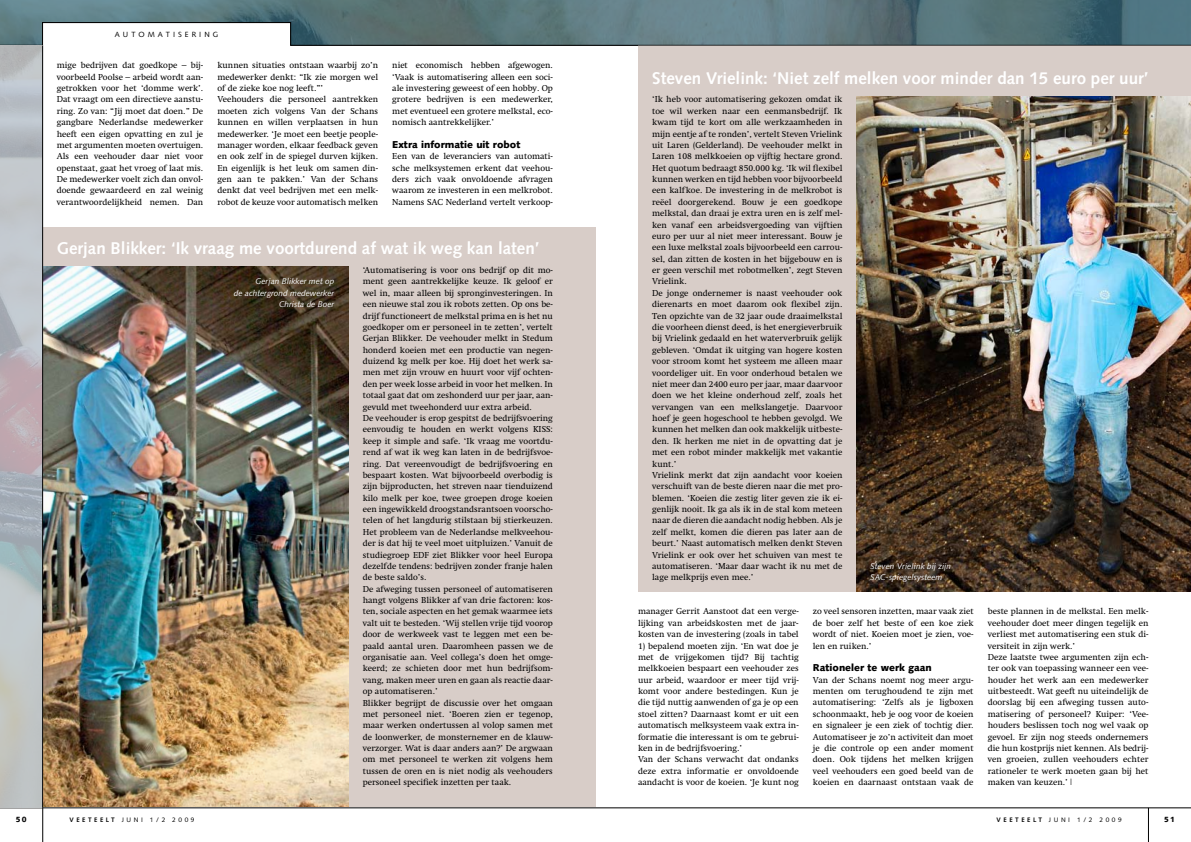
<style>
.page{position:relative;width:1191px;height:842px;background:#fff}
.page>*{position:absolute;margin:0;border:0;box-sizing:border-box;transform-origin:0 0}
.t1{font:700 17px "Syntax LT Pro";color:#fff}
.t2{font:900 10px "Syntax LT Pro";color:#000}
.t3{font:8.8px/11.4px "Swift LT Pro";color:#000;text-align:justify}
.t4{font:italic 8.3px/11.4px "Syntax LT Pro";color:#fff;text-align:right}
.t5{font:7.5px "Syntax LT Pro";letter-spacing:.4em;color:#000}
.t6{font:900 7.5px "Syntax LT Pro";color:#000}
.t7{font:700 6.5px "Syntax LT Pro";letter-spacing:.4em;color:#000}
.t8{font:6.5px "Syntax LT Pro";letter-spacing:.4em;color:#000}
.s1{font-family:"Univers LT Pro 45";font-weight:300}
.s2{font-weight:400}
</style>
<div class="page">
<div style="left:638px;top:46px;width:553px;height:546px;background:#d8cdc8"></div>
<img style="left:856px;top:97px;width:335px;height:495px">
<div style="left:43px;top:228px;width:552px;height:580px;background:#d8cdc8"></div>
<img style="left:43px;top:267px;width:305px;height:540px">
<svg style="left:0;top:807px;width:1191px;height:35px"></svg>
<hr style="left:1148px;top:808px;width:1px;height:34px;background:#000">
<hr style="left:43px;top:808px;width:1px;height:34px;background:#000">
<svg style="left:0;top:0;width:1191px;height:46px;background:#698288"></svg>
<svg style="left:0;top:46px;width:42px;height:762px;background:#babcc1"></svg>
<hr style="left:42px;top:46px;width:1px;height:762px;background:#000">
<p class="t5" style="left:115px;top:30px;width:105px">AUTOMATISERING</p>
<p class="t3" style="left:57px;top:60px;width:148px">mige bedrijven dat goedkope – bij&shy;voorbeeld Poolse – arbeid wordt aan&shy;getrokken voor het ‘domme werk’.<br>Dat vraagt om een directieve aanstu&shy;ring. Zo van: “Jij moet dat doen.” De gangbare Nederlandse medewerker heeft een eigen opvatting en zul je met argumenten moeten overtuigen.<br>Als een veehouder daar niet voor openstaat, gaat het vroeg of laat mis.<br>De medewerker voelt zich dan onvol&shy;doende gewaardeerd en zal weinig verantwoordelijkheid nemen. Dan</p>
<p class="t3" style="left:217px;top:60px;width:162px;text-align:left">kunnen situaties ontstaan waarbij zo’n medewerker denkt: “Ik zie morgen wel of de zieke koe nog leeft.”’<br>Veehouders die personeel aantrekken moeten zich volgens Van der Schans kunnen en willen verplaatsen in hun medewerker. ‘Je moet een beetje people&shy;manager worden, elkaar feedback geven en ook zelf in de spiegel durven kijken.<br>En eigenlijk is het leuk om samen din&shy;gen aan te pakken.’ Van der Schans denkt dat veel bedrijven met een melk&shy;robot de keuze voor automatisch melken</p>
<p class="t3" style="left:392px;top:60px;width:162px">niet economisch hebben afgewogen. ‘Vaak is automatisering alleen een soci&shy;ale investering geweest of een hobby. Op grotere bedrijven is een medewerker, met eventueel een grotere melkstal, eco&shy;nomisch aantrekkelijker.’</p>
<p class="t2" style="left:392px;top:138px;width:130px">Extra informatie uit robot</p>
<p class="t3" style="left:392px;top:151px;width:162px">Een van de leveranciers van automati&shy;sche melksystemen erkent dat veehou&shy;ders zich vaak onvoldoende afvragen waarom ze investeren in een melkrobot.<br>Namens SAC Nederland vertelt verkoop-</p>
<h1 class="t1" style="left:57px;top:238px;width:484px">Gerjan Blikker: ‘Ik vraag me voortdurend af wat ik weg kan laten’</h1>
<p class="t3" style="left:363px;top:264px;width:192px;text-align:left">‘Automatisering is voor ons bedrijf op dit mo&shy;ment geen aantrekkelijke keuze. Ik geloof er wel in, maar alleen bij spronginvesteringen. In een nieuwe stal zou ik robots zetten. Op ons be&shy;drijf functioneert de melkstal prima en is het nu goedkoper om er personeel in te zetten’, vertelt Gerjan Blikker. De veehouder melkt in Stedum honderd koeien met een productie van negen&shy;duizend kg melk per koe. Hij doet het werk sa&shy;men met zijn vrouw en huurt voor vijf ochten&shy;den per week losse arbeid in voor het melken. In totaal gaat dat om zeshonderd uur per jaar, aan&shy;gevuld met tweehonderd uur extra arbeid.<br>De veehouder is erop gespitst de bedrijfsvoering eenvoudig te houden en werkt volgens KISS: keep it simple and safe. ‘Ik vraag me voortdu&shy;rend af wat ik weg kan laten in de bedrijfsvoe&shy;ring. Dat vereenvoudigt de bedrijfsvoering en bespaart kosten. Wat bijvoorbeeld overbodig is zijn bijproducten, het streven naar tienduizend kilo melk per koe, twee groepen droge koeien een ingewikkeld droogstandsrantsoen voorscho&shy;telen of het langdurig stilstaan bij stierkeuzen.<br>Het probleem van de Nederlandse melkveehou&shy;der is dat hij te veel moet uitpluizen.’ Vanuit de studiegroep EDF ziet Blikker voor heel Europa dezelfde tendens: bedrijven zonder franje halen de beste saldo’s.<br>De afweging tussen personeel of automatiseren hangt volgens Blikker af van drie factoren: kos&shy;ten, sociale aspecten en het gemak waarmee iets valt uit te besteden. ‘Wij stellen vrije tijd voorop door de werkweek vast te leggen met een be&shy;paald aantal uren. Daaromheen passen we de organisatie aan. Veel collega’s doen het omge&shy;keerd; ze schieten door met hun bedrijfsom&shy;vang, maken meer uren en gaan als reactie daar&shy;op automatiseren.’<br>Blikker begrijpt de discussie over het omgaan met personeel niet. ‘Boeren zien er tegenop, maar werken ondertussen al volop samen met de loonwerker, de monsternemer en de klauw&shy;verzorger. Wat is daar anders aan?’ De argwaan om met personeel te werken zit volgens hem tussen de oren en is niet nodig als veehouders personeel specifiek inzetten per taak.</p>
<p class="t4" style="left:234px;top:276px;width:102px">Gerjan Blikker met op<br>de achtergrond medewerker<br>Christa de Boer</p>
<h1 class="t1" style="left:652px;top:68px;width:498px">Steven Vrielink: ‘Niet zelf melken voor minder dan 15 euro per uur’</h1>
<p class="t3" style="left:652px;top:94px;width:192px;text-align:left">‘Ik heb voor automatisering gekozen omdat ik toe wil werken naar een eenmansbedrijf. Ik kwam tijd te kort om alle werkzaamheden in mijn eentje af te ronden’, vertelt Steven Vrielink uit Laren (Gelderland). De veehouder melkt in Laren 108 melkkoeien op vijftig hectare grond.<br>Het quotum bedraagt 850.000 kg. ‘Ik wil flexibel kunnen werken en tijd hebben voor bijvoorbeeld een kalfkoe. De investering in de melkrobot is reëel doorgerekend. Bouw je een goedkope melkstal, dan draai je extra uren en is zelf mel&shy;ken vanaf een arbeidsvergoeding van vijftien euro per uur al niet meer interessant. Bouw je een luxe melkstal zoals bijvoorbeeld een carrou&shy;sel, dan zitten de kosten in het bijgebouw en is er geen verschil met robotmelken’, zegt Steven Vrielink.<br>De jonge ondernemer is naast veehouder ook dierenarts en moet daarom ook flexibel zijn.<br>Ten opzichte van de 32 jaar oude draaimelkstal die voorheen dienst deed, is het energieverbruik bij Vrielink gedaald en het waterverbruik gelijk gebleven. ‘Omdat ik uitging van hogere kosten voor stroom komt het systeem me alleen maar voordeliger uit. En voor onderhoud betalen we niet meer dan 2400 euro per jaar, maar daarvoor doen we het kleine onderhoud zelf, zoals het vervangen van een melkslangetje. Daarvoor hoef je geen hogeschool te hebben gevolgd. We kunnen het melken dan ook makkelijk uitbeste&shy;den. Ik herken me niet in de opvatting dat je met een robot minder makkelijk met vakantie kunt.’<br>Vrielink merkt dat zijn aandacht voor koeien verschuift van de beste dieren naar die met pro&shy;blemen. ‘Koeien die zestig liter geven zie ik ei&shy;genlijk nooit. Ik ga als ik in de stal kom meteen naar de dieren die aandacht nodig hebben. Als je zelf melkt, komen die dieren pas later aan de beurt.’ Naast automatisch melken denkt Steven Vrielink er ook over het schuiven van mest te automatiseren. ‘Maar daar wacht ik nu met de lage melkprijs even mee.’</p>
<p class="t4" style="left:870px;top:560px;width:82px;text-align:left">Steven Vrielink bij zijn<br>SAC-spiegelsysteem</p>
<p class="t3" style="left:638px;top:606px;width:162px">manager Gerrit Aanstoot dat een verge&shy;lijking van arbeidskosten met de jaar&shy;kosten van de investering (zoals in tabel</p>
<p class="t3" style="left:638px;top:640px;width:162px;text-align:left">1) bepalend moeten zijn. ‘En wat doe je met de vrijgekomen tijd? Bij tachtig melkkoeien bespaart een veehouder zes uur arbeid, waardoor er meer tijd vrij&shy;komt voor andere bestedingen. Kun je die tijd nuttig aanwenden of ga je op een stoel zitten? Daarnaast komt er uit een automatisch melksysteem vaak extra in&shy;formatie die interessant is om te gebrui&shy;ken in de bedrijfsvoering.’<br>Van der Schans verwacht dat ondanks deze extra informatie er onvoldoende aandacht is voor de koeien. ‘Je kunt nog</p>
<p class="t3" style="left:813px;top:606px;width:162px">zo veel sensoren inzetten, maar vaak ziet de boer zelf het beste of een koe ziek wordt of niet. Koeien moet je zien, voe&shy;len en ruiken.’</p>
<p class="t2" style="left:813px;top:662px;width:120px">Rationeler te werk gaan</p>
<p class="t3" style="left:813px;top:674px;width:162px">Van der Schans noemt nog meer argu&shy;menten om terughoudend te zijn met automatisering: ‘Zelfs als je ligboxen schoonmaakt, heb je oog voor de koeien en signaleer je een ziek of tochtig dier.<br>Automatiseer je zo’n activiteit dan moet je die controle op een ander moment doen. Ook tijdens het melken krijgen veel veehouders een goed beeld van de koeien en daarnaast ontstaan vaak de</p>
<p class="t3" style="left:987px;top:606px;width:162px;text-align:left">beste plannen in de melkstal. Een melk&shy;veehouder doet meer dingen tegelijk en verliest met automatisering een stuk di&shy;versiteit in zijn werk.’<br>Deze laatste twee argumenten zijn ech&shy;ter ook van toepassing wanneer een vee&shy;houder het werk aan een medewerker uitbesteedt. Wat geeft nu uiteindelijk de doorslag bij een afweging tussen auto&shy;matisering of personeel? Kuiper: ‘Vee&shy;houders beslissen toch nog wel vaak op gevoel. Er zijn nog steeds ondernemers die hun kostprijs niet kennen. Als bedrij&shy;ven groeien, zullen veehouders echter rationeler te werk moeten gaan bij het maken van keuzen.’ <span class="s1">l</span></p>
<p class="t6" style="left:16px;top:815px;width:12px">50</p>
<p class="t7" style="left:69px;top:815px;width:64px">VEETEELT <span class="s2">JUNI</span></p>
<p class="t8" style="left:150px;top:815px;width:46px">1/2 2009</p>
<p class="t7" style="left:996px;top:815px;width:64px">VEETEELT <span class="s2">JUNI</span></p>
<p class="t8" style="left:1077px;top:815px;width:46px">1/2 2009</p>
<p class="t6" style="left:1164px;top:815px;width:12px">51</p>
</div>
